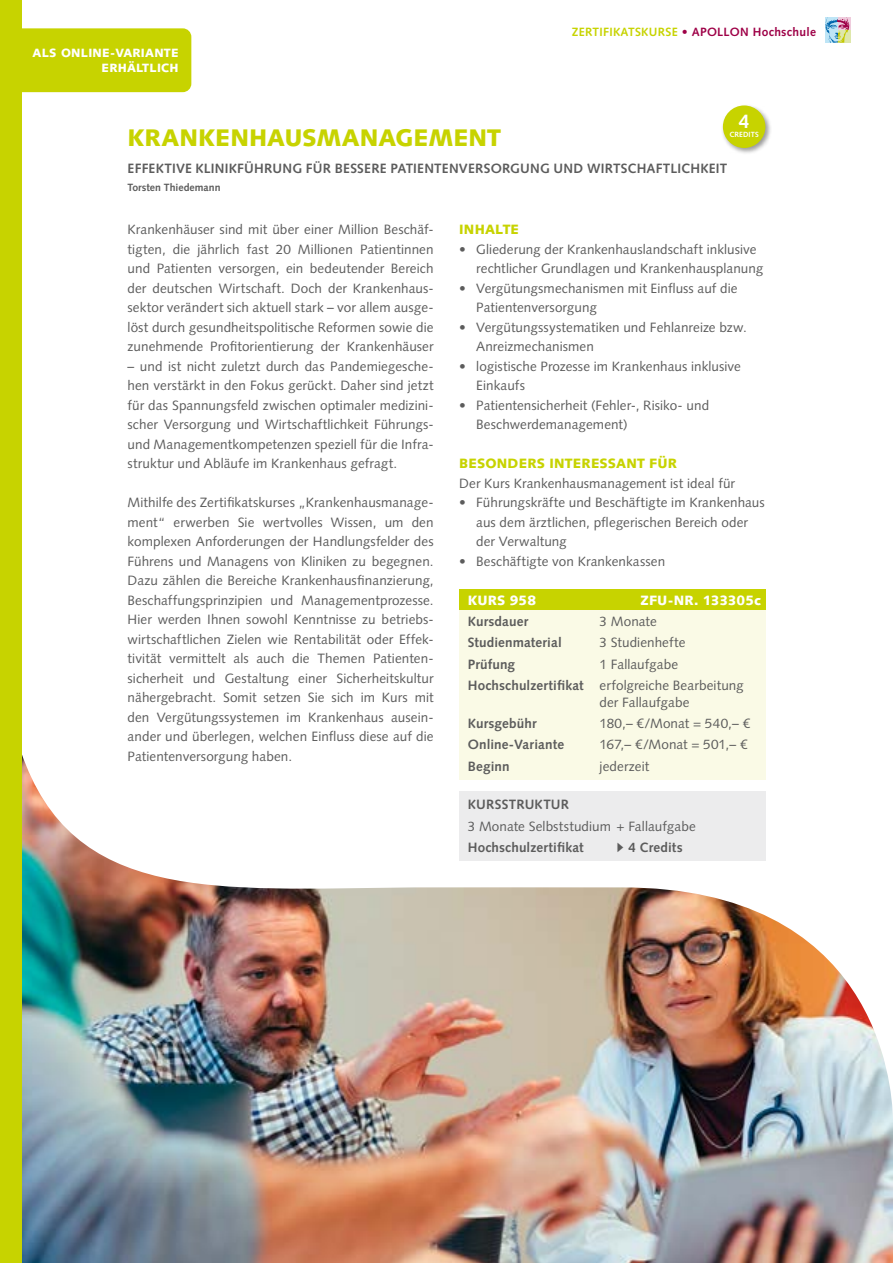
<style>
.page{position:relative;width:893px;height:1263px;background:#fff}
.page>*{position:absolute;margin:0;border:0;box-sizing:border-box;transform-origin:0 0}
.SP2021_ZK_HeadKurs{font:900 24px "Syntax LT Std";color:#c7d300}
.SP2021_CPKreise_Zahl{font:700 19.5px "Syntax LT Std";color:#fff}
.SP2021_ZK_Text_9pt_B{font:13.5px/19.5px "Syntax LT Std";letter-spacing:.005em;color:#5c5c5c}
.SP2021_ZK_Tab_Infos{font:13.5px/16.5px "Syntax LT Std";letter-spacing:.005em;color:#5c5c5c}
.SP2021_ZK_Subline{font:700 13.5px "Syntax LT Std";letter-spacing:.015em;color:#5c5c5c}
.SP2021_ZK_Tab_Infos-2{font:700 13.5px "Syntax LT Std";letter-spacing:.01em;color:#5c5c5c}
.SP2021_ZK_Struktur_T{font:13.5px "Syntax LT Std";letter-spacing:.005em;color:#5c5c5c}
.SP2021_ZK_ZÜ{font:900 13.5px "Syntax LT Std";letter-spacing:.015em;color:#c7d300}
.SP2021_ZK_Struktur_T-2{font:700 13.5px "Syntax LT Std";letter-spacing:.01em;color:#5c5c5c}
.SP2021_ZK_Tab_Head{font:900 13.5px "Syntax LT Std";letter-spacing:.005em;color:#fff}
.SP2021_ZK_Struktur_H{font:700 13.5px "Syntax LT Std";letter-spacing:.015em;color:#5c5c5c}
.t1{font:700 12px "Syntax LT Std";letter-spacing:.025em;color:#9e0047}
.t2{font:900 12px/15px "Syntax LT Std";letter-spacing:.02em;color:#fff;text-align:right}
.SP2021_ZK_KLName{font:700 10.5px "Syntax LT Std";color:#5c5c5c}
.SP2021_CP_Kreise{font:700 7.5px "Syntax LT Std";letter-spacing:.01em;color:#fff}
.s1{color:#c7d300}
.s2{font-weight:400}
.s3{font-weight:700}
.s4{font-family:"Arial";font-weight:400}
</style>
<div class="page">
<div style="left:459px;top:589px;width:306px;height:21px;background:#c7d300"></div>
<div style="left:459px;top:610px;width:306px;height:24px;background:#fafae6"></div>
<div style="left:720px;top:103px;width:52px;height:52px;background:#000;opacity:.4"></div>
<div style="left:723px;top:105px;width:42px;height:43px;background:#c7d300;border-radius:50%"></div>
<svg style="left:21px;top:625px;width:745px;height:126px"></svg>
<img style="left:21px;top:751px;width:872px;height:512px">
<div style="left:0;top:0;width:21px;height:1263px;background:#c7d300"></div>
<div style="left:838px;top:30px;width:12px;height:13px;background:#dee7ab"></div>
<svg style="left:849px;top:17px;width:1px;height:13px"></svg>
<svg style="left:825px;top:17px;width:24px;height:26px"></svg>
<div style="left:21px;top:28px;width:170px;height:64px;background:#c7d300"></div>
<p class="t2" style="left:33px;top:46px;width:147px">ALS ONLINE-VARIANTE<br>ERHÄLTLICH</p>
<p class="t1" style="left:572px;top:25px;width:246px"><span class="s1">ZERTIFIKATSKURSE</span> <span class="s2">•</span> APOLLON Hochschule</p>
<p class="SP2021_CPKreise_Zahl" style="left:739px;top:110px;width:12px">4</p>
<p class="SP2021_CP_Kreise" style="left:729px;top:130px;width:31px">CREDITS</p>
<p class="SP2021_ZK_HeadKurs" style="left:128px;top:124px;width:375px">KRANKENHAUSMANAGEMENT</p>
<p class="SP2021_ZK_Subline" style="left:128px;top:160px;width:601px">EFFEKTIVE KLINIKFÜHRUNG FÜR BESSERE PATIENTENVERSORGUNG UND WIRTSCHAFTLICHKEIT</p>
<p class="SP2021_ZK_KLName" style="left:128px;top:181px;width:94px">Torsten Thiedemann</p>
<p class="SP2021_ZK_Text_9pt_B" style="left:128px;top:220px;width:308px;text-align:justify">Krankenhäuser sind mit über einer Million Beschäf&shy;tigten, die jährlich fast 20 Millionen Patientinnen und Patienten versorgen, ein bedeutender Bereich der deutschen Wirtschaft. Doch der Krankenhaus&shy;sektor verändert sich aktuell stark – vor allem ausge&shy;löst durch gesundheitspolitische Reformen sowie die zunehmende Profitorientierung der Krankenhäuser</p>
<p class="SP2021_ZK_Text_9pt_B" style="left:128px;top:356px;width:308px;text-align:justify">– und ist nicht zuletzt durch das Pandemiegesche&shy;hen verstärkt in den Fokus gerückt. Daher sind jetzt für das Spannungsfeld zwischen optimaler medizini&shy;scher Versorgung und Wirtschaftlichkeit Führungs&shy;und Managementkompetenzen speziell für die Infra&shy;struktur und Abläufe im Krankenhaus gefragt.</p>
<p class="SP2021_ZK_Text_9pt_B" style="left:128px;top:493px;width:308px;text-align:justify">Mithilfe des Zertifikatskurses „Krankenhausmanage&shy;ment“ erwerben Sie wertvolles Wissen, um den komplexen Anforderungen der Handlungsfelder des Führens und Managens von Kliniken zu begegnen.<br>Dazu zählen die Bereiche Krankenhausfinanzierung, Beschaffungsprinzipien und Managementprozesse.<br>Hier werden Ihnen sowohl Kenntnisse zu betriebs&shy;wirtschaftlichen Zielen wie Rentabilität oder Effek&shy;tivität vermittelt als auch die Themen Patienten&shy;sicherheit und Gestaltung einer Sicherheitskultur nähergebracht. Somit setzen Sie sich im Kurs mit den Vergütungssystemen im Krankenhaus ausein&shy;ander und überlegen, welchen Einfluss diese auf die Patientenversorgung haben.</p>
<p class="SP2021_ZK_ZÜ" style="left:459px;top:221px;width:61px">INHALTE</p>
<p class="SP2021_ZK_Text_9pt_B" style="left:476px;top:239px;width:288px;text-indent:-17px">• Gliederung der Krankenhauslandschaft inklusive rechtlicher Grundlagen und Krankenhausplanung</p>
<p class="SP2021_ZK_Text_9pt_B" style="left:476px;top:278px;width:263px;text-indent:-17px">• Vergütungsmechanismen mit Einfluss auf die<br>Patientenversorgung</p>
<p class="SP2021_ZK_Text_9pt_B" style="left:476px;top:317px;width:272px;text-indent:-17px">• Vergütungssystematiken und Fehlanreize bzw.<br>Anreizmechanismen</p>
<p class="SP2021_ZK_Text_9pt_B" style="left:476px;top:356px;width:266px;text-indent:-17px">• logistische Prozesse im Krankenhaus inklusive<br>Einkaufs</p>
<p class="SP2021_ZK_Text_9pt_B" style="left:476px;top:395px;width:234px;text-indent:-17px">• Patientensicherheit (Fehler-, Risiko- und<br>Beschwerdemanagement)</p>
<p class="SP2021_ZK_ZÜ" style="left:459px;top:455px;width:219px">BESONDERS INTERESSANT FÜR</p>
<p class="SP2021_ZK_Text_9pt_B" style="left:459px;top:473px;width:277px">Der Kurs Krankenhausmanagement ist ideal für</p>
<p class="SP2021_ZK_Text_9pt_B" style="left:476px;top:493px;width:290px;text-indent:-17px">• Führungskräfte und Beschäftigte im Krankenhaus aus dem ärztlichen, pflegerischen Bereich oder der Verwaltung</p>
<p class="SP2021_ZK_Text_9pt_B" style="left:459px;top:551px;width:207px">• Beschäftigte von Krankenkassen</p>
<p class="SP2021_ZK_Tab_Head" style="left:468px;top:592px;width:70px">KURS 958</p>
<p class="SP2021_ZK_Tab_Head" style="left:641px;top:592px;width:122px">ZFU-NR. 133305c</p>
<p class="SP2021_ZK_Tab_Infos-2" style="left:468px;top:613px;width:62px">Kursdauer</p>
<p class="SP2021_ZK_Tab_Infos" style="left:600px;top:613px;width:59px">3 Monate</p>
<p class="SP2021_ZK_Tab_Infos-2" style="left:468px;top:635px;width:95px">Studienmaterial</p>
<p class="SP2021_ZK_Tab_Infos" style="left:600px;top:634px;width:87px">3 Studienhefte</p>
<p class="SP2021_ZK_Tab_Infos-2" style="left:468px;top:656px;width:49px">Prüfung</p>
<p class="SP2021_ZK_Tab_Infos" style="left:600px;top:656px;width:80px">1 Fallaufgabe</p>
<p class="SP2021_ZK_Tab_Infos" style="left:600px;top:677px;width:146px;text-indent:-132px"><span class="s3">Hochschulzertifikat</span> erfolgreiche Bearbeitung der Fallaufgabe</p>
<p class="SP2021_ZK_Tab_Infos-2" style="left:468px;top:715px;width:70px">Kursgebühr</p>
<p class="SP2021_ZK_Tab_Infos" style="left:600px;top:715px;width:152px">180,– €/Monat = 540,– €</p>
<p class="SP2021_ZK_Tab_Infos-2" style="left:468px;top:737px;width:98px">Online-Variante</p>
<p class="SP2021_ZK_Tab_Infos" style="left:600px;top:736px;width:150px">167,– €/Monat = 501,– €</p>
<p class="SP2021_ZK_Tab_Infos-2" style="left:468px;top:758px;width:43px">Beginn</p>
<p class="SP2021_ZK_Tab_Infos" style="left:600px;top:758px;width:51px">jederzeit</p>
<p class="SP2021_ZK_Struktur_H" style="left:468px;top:797px;width:103px">KURSSTRUKTUR</p>
<p class="SP2021_ZK_Struktur_T" style="left:468px;top:818px;width:230px">3 Monate Selbststudium + Fallaufgabe</p>
<p class="SP2021_ZK_Struktur_T-2" style="left:468px;top:840px;width:117px">Hochschulzertifikat</p>
<p class="SP2021_ZK_Struktur_T-2" style="left:617px;top:840px;width:68px"><span class="s4">►</span> 4 Credits</p>
</div>
